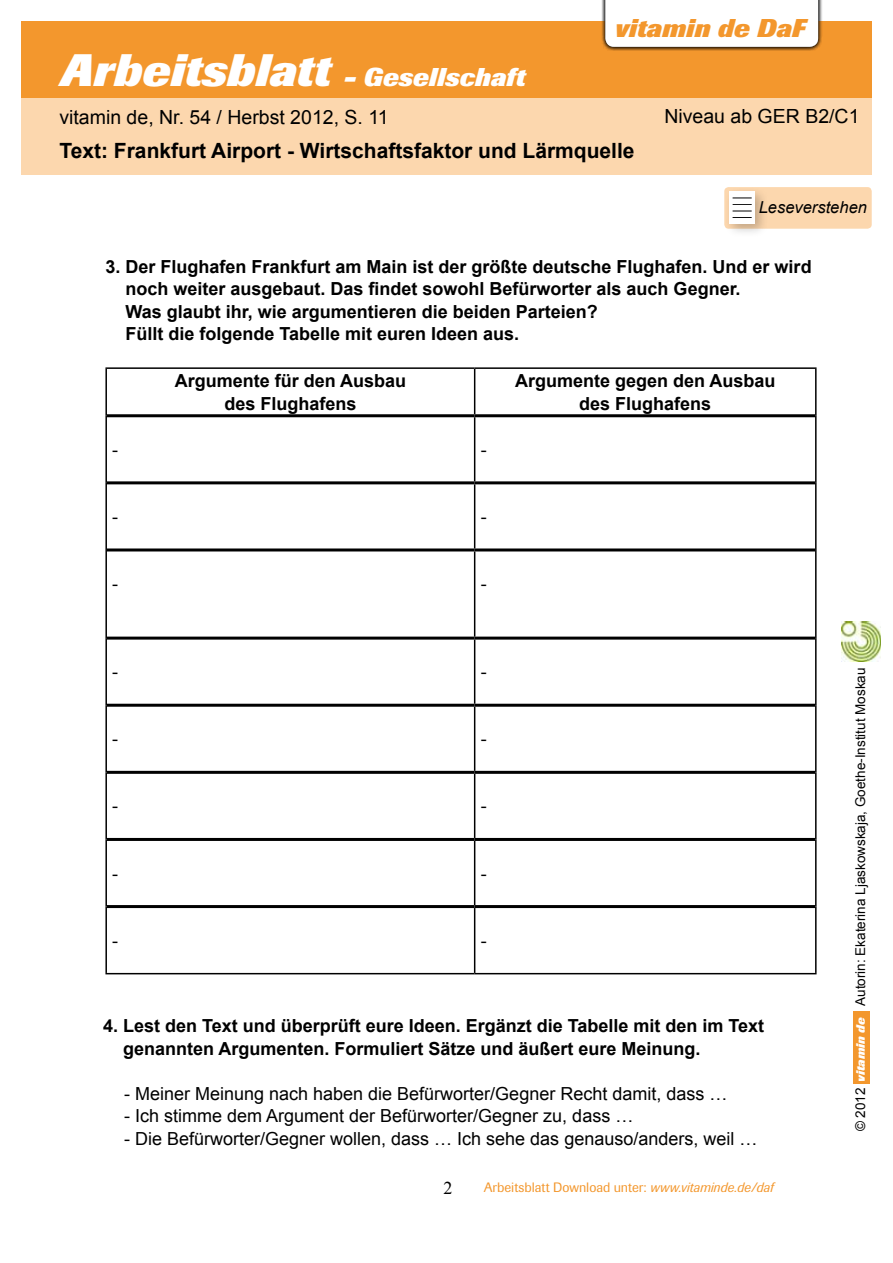
<style>
.page{position:relative;width:893px;height:1263px;background:#fff}
.page>*{position:absolute;margin:0;border:0;box-sizing:border-box;transform-origin:0 0}
.t1{font:italic 800 45px "Imago";letter-spacing:.005em;color:#fff}
.t2{font:italic 800 25.5px "Imago";letter-spacing:.005em;color:#fff}
.t3{font:italic 800 25.5px "Imago";letter-spacing:.005em;color:#f3972d}
.t4{font:700 21px "Arial";color:#000}
.t5{font:19.5px "Arial";color:#000}
.t6{font:700 18px/22.5px "Arial";color:#000}
.t7{font:18px "Arial";color:#000}
.t8{font:18px "Times New Roman";color:#000}
.t9{font:italic 16.5px "Arial";color:#000}
.t10{font:13.5px "Arial";color:#000}
.t11{font:13.5px "Imago";color:#f3972d}
.t12{font:italic 800 12px "Imago";color:#fff}
.s1{font-style:italic}
</style>
<div class="page">
<hr style="left:474px;top:369px;width:1px;height:45px;background:#000">
<hr style="left:474px;top:417px;width:1px;height:64px;background:#000">
<hr style="left:474px;top:484px;width:1px;height:64px;background:#000">
<hr style="left:474px;top:551px;width:1px;height:86px;background:#000">
<hr style="left:474px;top:640px;width:1px;height:64px;background:#000">
<hr style="left:474px;top:707px;width:1px;height:64px;background:#000">
<hr style="left:474px;top:774px;width:1px;height:64px;background:#000">
<hr style="left:474px;top:841px;width:1px;height:64px;background:#000">
<hr style="left:474px;top:908px;width:1px;height:65px;background:#000">
<hr style="left:107px;top:414px;width:368px;height:3px;background:#000">
<hr style="left:475px;top:414px;width:340px;height:3px;background:#000">
<hr style="left:107px;top:481px;width:368px;height:3px;background:#000">
<hr style="left:475px;top:481px;width:340px;height:3px;background:#000">
<hr style="left:107px;top:548px;width:368px;height:3px;background:#000">
<hr style="left:475px;top:548px;width:340px;height:3px;background:#000">
<hr style="left:107px;top:637px;width:368px;height:3px;background:#000">
<hr style="left:475px;top:637px;width:340px;height:3px;background:#000">
<hr style="left:107px;top:704px;width:368px;height:3px;background:#000">
<hr style="left:475px;top:704px;width:340px;height:3px;background:#000">
<hr style="left:107px;top:771px;width:368px;height:3px;background:#000">
<hr style="left:475px;top:771px;width:340px;height:3px;background:#000">
<hr style="left:107px;top:838px;width:368px;height:3px;background:#000">
<hr style="left:475px;top:838px;width:340px;height:3px;background:#000">
<hr style="left:107px;top:905px;width:368px;height:3px;background:#000">
<hr style="left:475px;top:905px;width:340px;height:3px;background:#000">
<hr style="left:105px;top:367px;width:370px;height:2px;background:#000">
<hr style="left:105px;top:369px;width:2px;height:47px;background:#000">
<hr style="left:475px;top:367px;width:342px;height:2px;background:#000">
<hr style="left:815px;top:369px;width:2px;height:47px;background:#000">
<hr style="left:105px;top:416px;width:2px;height:67px;background:#000">
<hr style="left:815px;top:416px;width:2px;height:67px;background:#000">
<hr style="left:105px;top:483px;width:2px;height:67px;background:#000">
<hr style="left:815px;top:483px;width:2px;height:67px;background:#000">
<hr style="left:105px;top:550px;width:2px;height:88px;background:#000">
<hr style="left:815px;top:550px;width:2px;height:88px;background:#000">
<hr style="left:105px;top:638px;width:2px;height:67px;background:#000">
<hr style="left:815px;top:638px;width:2px;height:67px;background:#000">
<hr style="left:105px;top:705px;width:2px;height:67px;background:#000">
<hr style="left:815px;top:705px;width:2px;height:67px;background:#000">
<hr style="left:105px;top:772px;width:2px;height:67px;background:#000">
<hr style="left:815px;top:772px;width:2px;height:67px;background:#000">
<hr style="left:105px;top:839px;width:2px;height:67px;background:#000">
<hr style="left:815px;top:839px;width:2px;height:67px;background:#000">
<hr style="left:105px;top:906px;width:2px;height:67px;background:#000">
<hr style="left:815px;top:906px;width:2px;height:67px;background:#000">
<hr style="left:105px;top:973px;width:370px;height:1px;background:#000">
<hr style="left:475px;top:973px;width:342px;height:1px;background:#000">
<div style="left:21px;top:98px;width:851px;height:76px;background:#fcd7ae"></div>
<div style="left:21px;top:21px;width:851px;height:77px;background:#f3972d"></div>
<div style="left:601px;top:0;width:222px;height:51px;background:#000;opacity:.7"></div>
<div style="left:605px;top:0;width:213px;height:47px;background:#fff"></div>
<div style="left:724px;top:187px;width:148px;height:42px;background:#fcd7ae;border-radius:4px"></div>
<div style="left:724px;top:186px;width:44px;height:51px;background:#000;opacity:.22"></div>
<div style="left:729px;top:192px;width:26px;height:32px;background:#fff"></div>
<svg style="left:733px;top:211px;width:19px;height:7px"></svg>
<svg style="left:733px;top:198px;width:19px;height:7px"></svg>
<div style="left:853px;top:1012px;width:16px;height:72px;background:#f3972d"></div>
<img style="left:842px;top:622px;width:39px;height:39px">
<h1 class="t1" style="left:60px;top:45px;width:272px">Arbeitsblatt</h1>
<h2 class="t2" style="left:344px;top:63px;width:183px">- Gesellschaft</h2>
<h2 class="t2" style="left:363px;top:63px;width:184px">Thema Schule</h2>
<h2 class="t3" style="left:615px;top:13px;width:192px">vitamin de DaF</h2>
<p class="t5" style="left:59px;top:104px;width:331px">vitamin de, Nr. 54 / Herbst 2012, S. 11</p>
<p class="t5" style="left:664px;top:104px;width:197px">Niveau ab GER B2/C1</p>
<p class="t4" style="left:60px;top:137px;width:577px">Text: Frankfurt Airport - Wirtschaftsfaktor und Lärmquelle</p>
<p class="t9" style="left:759px;top:197px;width:110px">Leseverstehen</p>
<p class="t6" style="left:125px;top:256px;width:688px;text-indent:-20px">3. Der Flughafen Frankfurt am Main ist der größte deutsche Flughafen. Und er wird noch weiter ausgebaut. Das findet sowohl Befürworter als auch Gegner.<br>Was glaubt ihr, wie argumentieren die beiden Parteien?<br>Füllt die folgende Tabelle mit euren Ideen aus.</p>
<p class="t6" style="left:175px;top:370px;width:233px;text-align:center">Argumente für den Ausbau des Flughafens</p>
<p class="t6" style="left:515px;top:370px;width:262px;text-align:center">Argumente gegen den Ausbau des Flughafens</p>
<p class="t7" style="left:112px;top:438px;width:7px">-</p>
<p class="t7" style="left:481px;top:438px;width:7px">-</p>
<p class="t7" style="left:112px;top:505px;width:7px">-</p>
<p class="t7" style="left:481px;top:505px;width:7px">-</p>
<p class="t7" style="left:112px;top:572px;width:7px">-</p>
<p class="t7" style="left:481px;top:572px;width:7px">-</p>
<p class="t7" style="left:112px;top:660px;width:7px">-</p>
<p class="t7" style="left:481px;top:660px;width:7px">-</p>
<p class="t7" style="left:112px;top:727px;width:7px">-</p>
<p class="t7" style="left:481px;top:727px;width:7px">-</p>
<p class="t7" style="left:112px;top:794px;width:7px">-</p>
<p class="t7" style="left:481px;top:794px;width:7px">-</p>
<p class="t7" style="left:112px;top:861px;width:7px">-</p>
<p class="t7" style="left:481px;top:861px;width:7px">-</p>
<p class="t7" style="left:112px;top:928px;width:7px">-</p>
<p class="t7" style="left:481px;top:928px;width:7px">-</p>
<p class="t6" style="left:123px;top:1015px;width:643px;text-indent:-20px">4. Lest den Text und überprüft eure Ideen. Ergänzt die Tabelle mit den im Text genannten Argumenten. Formuliert Sätze und äußert eure Meinung.</p>
<p class="t7" style="left:124px;top:1082px;width:605px">- Meiner Meinung nach haben die Befürworter/Gegner Recht damit, dass …</p>
<p class="t7" style="left:124px;top:1104px;width:511px">- Ich stimme dem Argument der Befürworter/Gegner zu, dass …</p>
<p class="t7" style="left:124px;top:1127px;width:635px">- Die Befürworter/Gegner wollen, dass … Ich sehe das genauso/anders, weil …</p>
<p class="t8" style="left:444px;top:1175px;width:10px">2</p>
<p class="t11" style="left:484px;top:1180px;width:291px">Arbeitsblatt Download unter: <span class="s1">www.vitaminde.de/daf</span></p>
<p class="t10" style="left:852px;top:1006px;width:340px;rotate:-90deg">Autorin: Ekaterina Ljaskowskaja, Goethe-Institut Moskau</p>
<p class="t12" style="left:854px;top:1082px;width:66px;rotate:-90deg">vitamin de</p>
<p class="t10" style="left:852px;top:1131px;width:45px;rotate:-90deg">© 2012</p>
</div>
